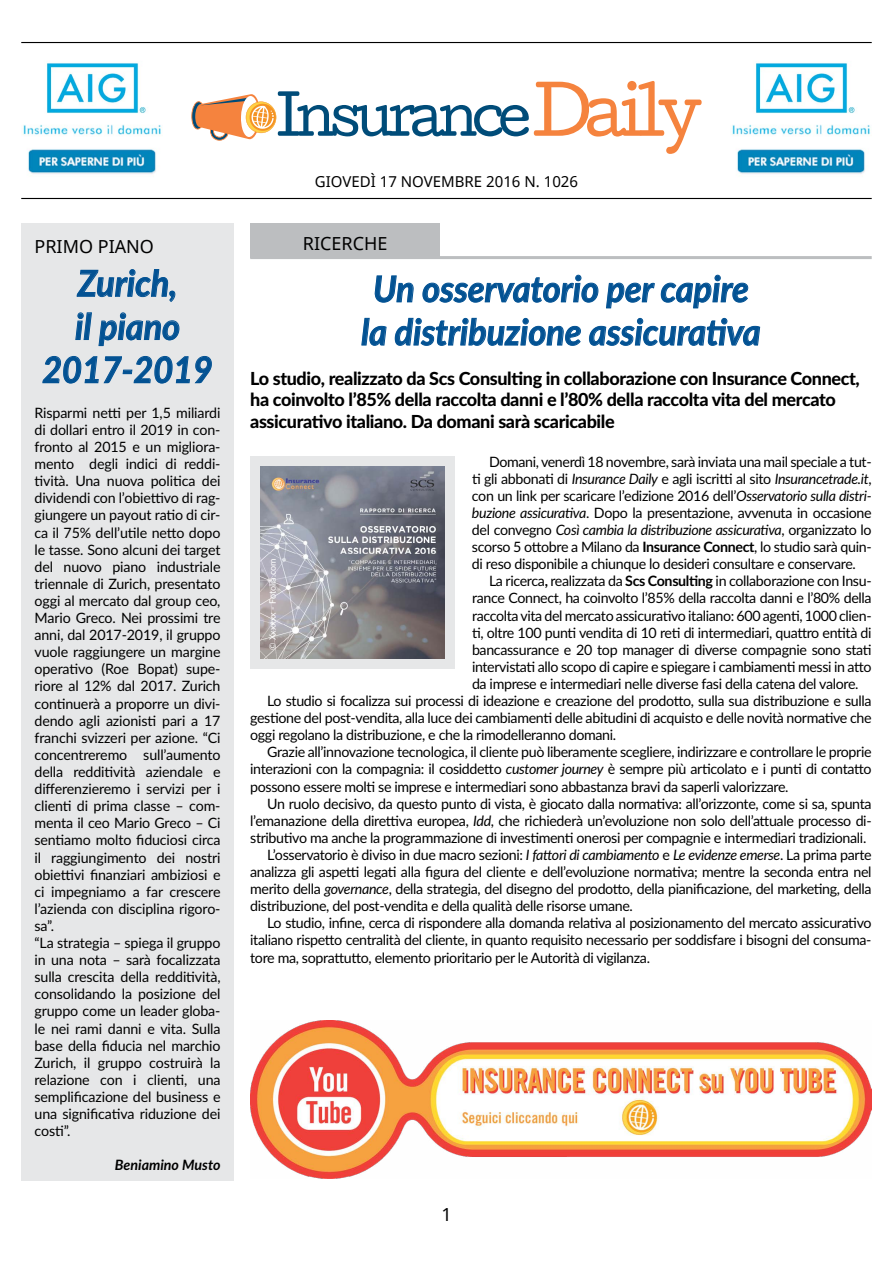
<style>
.page{position:relative;width:893px;height:1263px;background:#fff}
.page>*{position:absolute;margin:0;border:0;box-sizing:border-box;transform-origin:0 0}
.t1{font:italic 700 36px/43.2px "Lato";color:#035293;text-align:center;scale:.95 1}
.t2{font:800 18px/21.6px "Lato";letter-spacing:-.02em;color:#000}
.t3{font:18px "Noto Sans";color:#000}
.t4{font:15px "Noto Sans";color:#000}
.t5{font:14.25px/17.1px "Lato";letter-spacing:-.025em;color:#000;text-align:justify}
.t6{font:italic 700 14.25px "Lato";color:#000}
.t7{font:9px "Lato";color:#fff}
.s1{font-style:italic}
.s2{font-weight:700}
</style>
<div class="page">
<hr style="left:21px;top:42px;width:851px;height:1px;background:#000">
<hr style="left:21px;top:198px;width:851px;height:1px;background:#000">
<svg style="left:191px;top:81px;width:511px;height:73px"></svg>
<img style="left:23px;top:63px;width:138px;height:111px">
<img style="left:732px;top:63px;width:138px;height:111px">
<div style="left:21px;top:223px;width:213px;height:958px;background:#e6e7e8"></div>
<svg style="left:375px;top:275px;width:38px;height:28px"></svg>
<svg style="left:422px;top:274px;width:177px;height:29px"></svg>
<svg style="left:606px;top:282px;width:49px;height:27px"></svg>
<svg style="left:661px;top:274px;width:88px;height:35px"></svg>
<svg style="left:361px;top:318px;width:26px;height:28px"></svg>
<svg style="left:395px;top:317px;width:186px;height:29px"></svg>
<svg style="left:589px;top:317px;width:172px;height:29px"></svg>
<div style="left:250px;top:223px;width:190px;height:35px;background:#bcbec0"></div>
<hr style="left:250px;top:256px;width:622px;height:3px;background:#bcbec0">
<div style="left:250px;top:456px;width:205px;height:213px;background:#e6e7e8"></div>
<img style="left:261px;top:467px;width:183px;height:191px">
<svg style="left:76px;top:269px;width:100px;height:33px"></svg>
<svg style="left:75px;top:312px;width:17px;height:28px"></svg>
<svg style="left:98px;top:312px;width:82px;height:34px"></svg>
<svg style="left:42px;top:356px;width:170px;height:28px"></svg>
<img style="left:250px;top:1020px;width:622px;height:159px">
<p class="t4" style="left:315px;top:171px;width:265px">GIOVEDÌ 17 NOVEMBRE 2016 N. 1026</p>
<p class="t3" style="left:35px;top:234px;width:121px">PRIMO PIANO</p>
<p class="t3" style="left:303px;top:231px;width:86px">RICERCHE</p>
<h1 class="t1" style="left:42px;top:260px;width:181px">Zurich,<br>il piano<br>2017-2019</h1>
<p class="t5" style="left:35px;top:403px;width:188px;text-align:left">Risparmi netti per 1,5 miliardi di dollari entro il 2019 in con&shy;fronto al 2015 e un migliora&shy;mento degli indici di reddi&shy;tività. Una nuova politica dei dividendi con l’obiettivo di rag&shy;giungere un payout ratio di cir&shy;ca il 75% dell’utile netto dopo le tasse. Sono alcuni dei target del nuovo piano industriale triennale di Zurich, presentato oggi al mercato dal group ceo,<br>Mario Greco. Nei prossimi tre anni, dal 2017-2019, il gruppo vuole raggiungere un margine operativo (Roe Bopat) supe&shy;riore al 12% dal 2017. Zurich continuerà a proporre un divi&shy;dendo agli azionisti pari a 17 franchi svizzeri per azione. “Ci concentreremo sull’aumento della redditività aziendale e differenzieremo i servizi per i clienti di prima classe – com&shy;menta il ceo Mario Greco – Ci sentiamo molto fiduciosi circa il raggiungimento dei nostri obiettivi finanziari ambiziosi e ci impegniamo a far crescere l’azienda con disciplina rigoro&shy;sa”.<br>“La strategia – spiega il gruppo in una nota – sarà focalizzata sulla crescita della redditività, consolidando la posizione del gruppo come un leader globa&shy;le nei rami danni e vita. Sulla base della fiducia nel marchio<br>Zurich, il gruppo costruirà la relazione con i clienti, una semplificazione del business e una significativa riduzione dei costi”.</p>
<p class="t6" style="left:115px;top:1155px;width:107px">Beniamino Musto</p>
<h1 class="t1" style="left:361px;top:266px;width:422px">Un osservatorio per capire la distribuzione assicurativa</h1>
<p class="t2" style="left:250px;top:367px;width:611px">Lo studio, realizzato da Scs Consulting in collaborazione con Insurance Connect, ha coinvolto l’85% della raccolta danni e l’80% della raccolta vita del mercato assicurativo italiano. Da domani sarà scaricabile</p>
<p class="t5" style="left:472px;top:452px;width:401px;text-indent:17px">Domani, venerdì 18 novembre, sarà inviata una mail speciale a tut&shy;ti gli abbonati di <span class="s1">Insurance Daily</span> e agli iscritti al sito <span class="s1">Insurancetrade.it</span>, con un link per scaricare l’edizione 2016 dell’<span class="s1">Osservatorio sulla distri&shy;buzione assicurativa</span>. Dopo la presentazione, avvenuta in occasione del convegno <span class="s1">Così cambia la distribuzione assicurativa</span>, organizzato lo scorso 5 ottobre a Milano da <span class="s2">Insurance Connect</span>, lo studio sarà quin&shy;di reso disponibile a chiunque lo desideri consultare e conservare.</p>
<p class="t5" style="left:489px;top:572px;width:384px">La ricerca<span class="s2">,</span> realizzata da <span class="s2">Scs Consulting</span> in collaborazione con Insu-</p>
<p class="t5" style="left:472px;top:589px;width:401px">rance Connect, ha coinvolto l’85% della raccolta danni e l’80% della</p>
<p class="t5" style="left:472px;top:606px;width:401px">raccolta vita del mercato assicurativo italiano: 600 agenti, 1000 clien-</p>
<p class="t5" style="left:472px;top:623px;width:401px">ti, oltre 100 punti vendita di 10 reti di intermediari, quattro entità di</p>
<p class="t5" style="left:472px;top:640px;width:401px">bancassurance e 20 top manager di diverse compagnie sono stati</p>
<p class="t5" style="left:472px;top:657px;width:401px">intervistati allo scopo di capire e spiegare i cambiamenti messi in atto</p>
<p class="t5" style="left:472px;top:675px;width:388px">da imprese e intermediari nelle diverse fasi della catena del valore.</p>
<p class="t5" style="left:267px;top:692px;width:606px">Lo studio si focalizza sui processi di ideazione e creazione del prodotto, sulla sua distribuzione e sulla</p>
<p class="t5" style="left:250px;top:709px;width:623px">gestione del post-vendita, alla luce dei cambiamenti delle abitudini di acquisto e delle novità normative che</p>
<p class="t5" style="left:250px;top:726px;width:368px">oggi regolano la distribuzione, e che la rimodelleranno domani.</p>
<p class="t5" style="left:267px;top:743px;width:606px">Grazie all’innovazione tecnologica, il cliente può liberamente scegliere, indirizzare e controllare le proprie</p>
<p class="t5" style="left:250px;top:760px;width:623px">interazioni con la compagnia: il cosiddetto <span class="s1">customer journey</span> è sempre più articolato e i punti di contatto</p>
<p class="t5" style="left:250px;top:777px;width:540px">possono essere molti se imprese e intermediari sono abbastanza bravi da saperli valorizzare.</p>
<p class="t5" style="left:267px;top:794px;width:606px">Un ruolo decisivo, da questo punto di vista, è giocato dalla normativa: all’orizzonte, come si sa, spunta</p>
<p class="t5" style="left:250px;top:811px;width:623px">l’emanazione della direttiva europea, <span class="s1">Idd</span>, che richiederà un’evoluzione non solo dell’attuale processo di-</p>
<p class="t5" style="left:250px;top:828px;width:618px">stributivo ma anche la programmazione di investimenti onerosi per compagnie e intermediari tradizionali.</p>
<p class="t5" style="left:267px;top:846px;width:606px">L’osservatorio è diviso in due macro sezioni: <span class="s1">I fattori di cambiamento</span> e <span class="s1">Le evidenze emerse</span>. La prima parte</p>
<p class="t5" style="left:250px;top:863px;width:623px">analizza gli aspetti legati alla figura del cliente e dell’evoluzione normativa; mentre la seconda entra nel</p>
<p class="t5" style="left:250px;top:880px;width:623px">merito della <span class="s1">governance</span>, della strategia, del disegno del prodotto, della pianificazione, del marketing, della</p>
<p class="t5" style="left:250px;top:897px;width:384px">distribuzione, del post-vendita e della qualità delle risorse umane.</p>
<p class="t5" style="left:267px;top:914px;width:606px">Lo studio, infine, cerca di rispondere alla domanda relativa al posizionamento del mercato assicurativo</p>
<p class="t5" style="left:250px;top:931px;width:623px">italiano rispetto centralità del cliente, in quanto requisito necessario per soddisfare i bisogni del consuma-</p>
<p class="t5" style="left:250px;top:948px;width:401px">tore ma, soprattutto, elemento prioritario per le Autorità di vigilanza.</p>
<p class="t7" style="left:266px;top:650px;width:93px;rotate:-90deg">© Xxxxxx - Fotolia.com</p>
<p class="t3" style="left:441px;top:1202px;width:12px">1</p>
</div>
